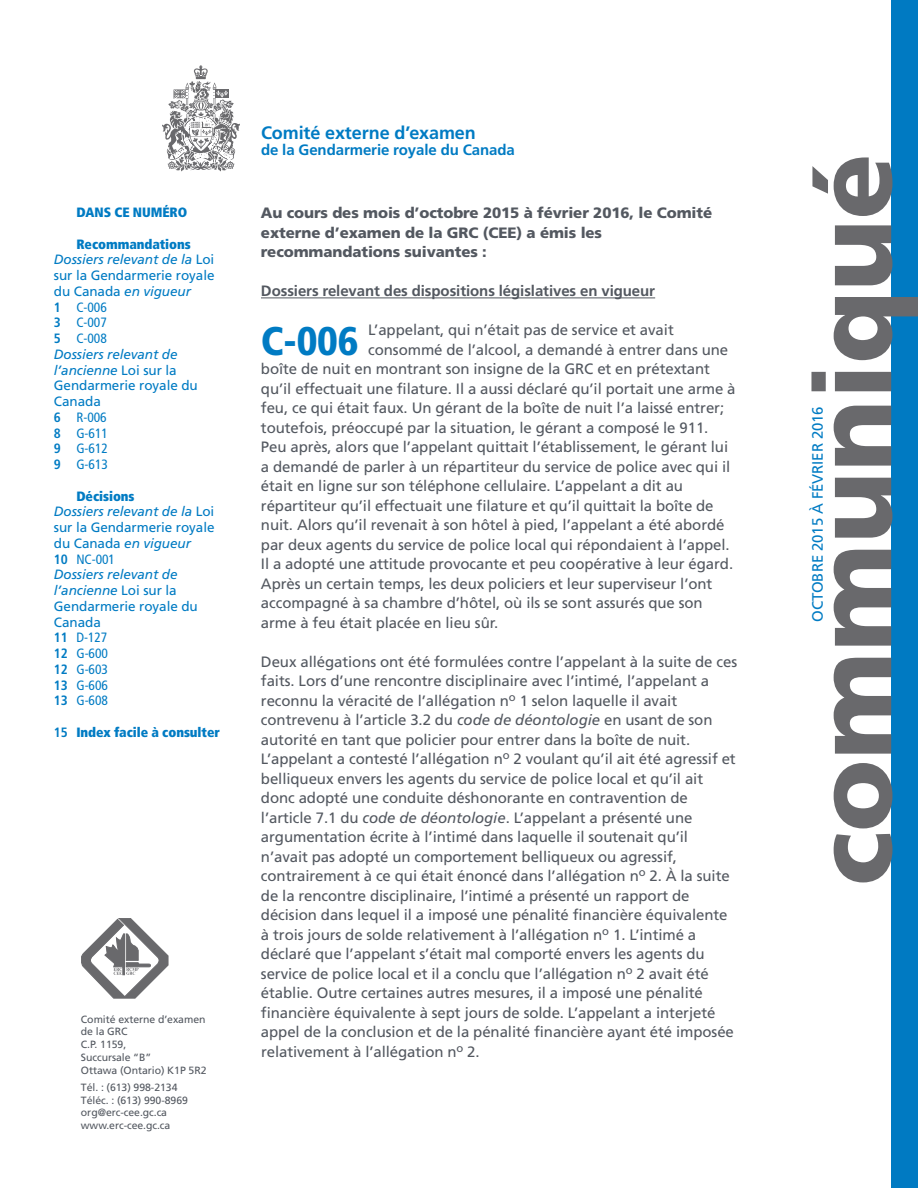
<style>
.page{position:relative;width:918px;height:1188px;background:#fff}
.page>*{position:absolute;margin:0;border:0;box-sizing:border-box;transform-origin:0 0}
.t1{font:900 condensed 39.9px "Frutiger";color:#007bc3}
.t2{font:700 18px "Frutiger";letter-spacing:-.005em;color:#007bc3}
.t3{font:15px/19.5px "Frutiger";letter-spacing:-.005em;color:#535860}
.t4{font:900 15px/19.5px "Frutiger";letter-spacing:-.005em;color:#535860}
.t5{font:700 15px "Frutiger";letter-spacing:-.005em;color:#535860}
.t6{font:700 15px "Frutiger";letter-spacing:-.005em;color:#007bc3}
.t7{font:15px "Frutiger";letter-spacing:-.005em;color:#007bc3}
.t8{font:13.5px/15.8px "Frutiger";letter-spacing:-.005em;color:#007bc3}
.t9{font:900 condensed 13.5px "Frutiger";letter-spacing:-.005em;color:#007bc3}
.t10{font:10.5px/12.8px "Frutiger";letter-spacing:-.005em;color:#535860}
.s1{font-weight:900;font-stretch:condensed}
.s2{font-style:italic}
.s3{font-weight:700;font-stretch:condensed}
.s4{font-stretch:condensed}
.s5{font-weight:700}
</style>
<div class="page">
<div style="left:891px;top:0;width:27px;height:1188px;background:#007ac2"></div>
<svg style="left:834px;top:834px;width:58px;height:48px"></svg>
<svg style="left:834px;top:763px;width:58px;height:65px"></svg>
<svg style="left:834px;top:658px;width:57px;height:96px"></svg>
<svg style="left:834px;top:550px;width:57px;height:96px"></svg>
<svg style="left:835px;top:478px;width:57px;height:60px"></svg>
<svg style="left:834px;top:406px;width:57px;height:60px"></svg>
<svg style="left:811px;top:372px;width:80px;height:19px;background:#7b7b7d"></svg>
<svg style="left:834px;top:297px;width:84px;height:63px"></svg>
<svg style="left:835px;top:225px;width:57px;height:60px"></svg>
<svg style="left:812px;top:157px;width:80px;height:59px"></svg>
<hr style="left:261px;top:298px;width:394px;height:1px;background:#535860">
<svg style="left:162px;top:65px;width:78px;height:106px"></svg>
<svg style="left:81px;top:918px;width:87px;height:80px"></svg>
<p class="t9" style="left:76px;top:207px;width:112px">DANS CE NUMÉRO</p>
<p class="t8" style="left:54px;top:237px;width:162px;text-indent:22px"><span class="s1">Recommandations<br></span><span class="s2">Dossiers relevant de la</span> Loi sur la Gendarmerie royale du Canada <span class="s2">en vigueur<br></span><span class="s3">1</span> <span class="s4">C-006<br></span><span class="s3">3</span> <span class="s4">C-007<br></span><span class="s3">5</span> <span class="s4">C-008<br></span><span class="s2">Dossiers relevant de l’ancienne</span> Loi sur la<br>Gendarmerie royale du<br>Canada<br><span class="s3">6</span> <span class="s4">R-006<br></span><span class="s3">8</span> <span class="s4">G-611<br></span><span class="s3">9</span> <span class="s4">G-612<br></span><span class="s3">9</span> <span class="s4">G-613</span></p>
<p class="t8" style="left:54px;top:489px;width:162px;text-indent:22px"><span class="s1">Décisions<br></span><span class="s2">Dossiers relevant de la</span> Loi sur la Gendarmerie royale du Canada <span class="s2">en vigueur<br></span><span class="s3">10</span> <span class="s4">NC-001<br></span><span class="s2">Dossiers relevant de l’ancienne</span> Loi sur la<br>Gendarmerie royale du<br>Canada<br><span class="s3">11</span> <span class="s4">D-127<br></span><span class="s3">12</span> <span class="s4">G-600<br></span><span class="s3">12</span> <span class="s4">G-603<br></span><span class="s3">13</span> <span class="s4">G-606<br></span><span class="s3">13</span> <span class="s4">G-608</span></p>
<p class="t9" style="left:54px;top:727px;width:167px"><span class="s5">15</span> Index facile à consulter</p>
<p class="t10" style="left:81px;top:1013px;width:127px">Comité externe d’examen de la GRC<br>C.P. 1159,<br>Succursale “B”<br>Ottawa (Ontario) K1P 5R2</p>
<p class="t10" style="left:81px;top:1082px;width:108px">Tél. : (613) 998-2134<br>Téléc. : (613) 990-8969 org@erc-cee.gc.ca www.erc-cee.gc.ca</p>
<p class="t2" style="left:261px;top:125px;width:216px">Comité externe d’examen</p>
<p class="t6" style="left:261px;top:143px;width:255px">de la Gendarmerie royale du Canada</p>
<p class="t4" style="left:261px;top:204px;width:453px">Au cours des mois d’octobre 2015 à février 2016, le Comité externe d’examen de la GRC (CEE) a émis les recommandations suivantes :</p>
<p class="t5" style="left:261px;top:285px;width:396px">Dossiers relevant des dispositions législatives en vigueur</p>
<h1 class="t1" style="left:261px;top:325px;width:99px">C-006</h1>
<p class="t3" style="left:368px;top:321px;width:307px">L’appelant, qui n’était pas de service et avait</p>
<p class="t3" style="left:368px;top:341px;width:362px">consommé de l’alcool, a demandé à entrer dans une</p>
<p class="t3" style="left:261px;top:360px;width:451px">boîte de nuit en montrant son insigne de la GRC et en prétextant</p>
<p class="t3" style="left:261px;top:380px;width:476px">qu’il effectuait une filature. Il a aussi déclaré qu’il portait une arme à</p>
<p class="t3" style="left:261px;top:399px;width:465px">feu, ce qui était faux. Un gérant de la boîte de nuit l’a laissé entrer;</p>
<p class="t3" style="left:261px;top:419px;width:449px">toutefois, préoccupé par la situation, le gérant a composé le 911.</p>
<p class="t3" style="left:261px;top:438px;width:469px">Peu après, alors que l’appelant quittait l’établissement, le gérant lui</p>
<p class="t3" style="left:261px;top:458px;width:471px">a demandé de parler à un répartiteur du service de police avec qui il</p>
<p class="t3" style="left:261px;top:477px;width:424px">était en ligne sur son téléphone cellulaire. L’appelant a dit au</p>
<p class="t3" style="left:261px;top:497px;width:454px">répartiteur qu’il effectuait une filature et qu’il quittait la boîte de</p>
<p class="t3" style="left:261px;top:516px;width:465px">nuit. Alors qu’il revenait à son hôtel à pied, l’appelant a été abordé</p>
<p class="t3" style="left:261px;top:536px;width:470px">par deux agents du service de police local qui répondaient à l’appel.</p>
<p class="t3" style="left:261px;top:555px;width:474px">Il a adopté une attitude provocante et peu coopérative à leur égard.</p>
<p class="t3" style="left:261px;top:575px;width:453px">Après un certain temps, les deux policiers et leur superviseur l’ont</p>
<p class="t3" style="left:261px;top:594px;width:443px">accompagné à sa chambre d’hôtel, où ils se sont assurés que son</p>
<p class="t3" style="left:261px;top:614px;width:239px">arme à feu était placée en lieu sûr.</p>
<p class="t3" style="left:261px;top:653px;width:478px">Deux allégations ont été formulées contre l’appelant à la suite de ces faits. Lors d’une rencontre disciplinaire avec l’intimé, l’appelant a reconnu la véracité de l’allégation n<sup>o</sup> 1 selon laquelle il avait contrevenu à l’article 3.2 du <span class="s2">code de déontologie</span> en usant de son autorité en tant que policier pour entrer dans la boîte de nuit.<br>L’appelant a contesté l’allégation n<sup>o</sup> 2 voulant qu’il ait été agressif et belliqueux envers les agents du service de police local et qu’il ait donc adopté une conduite déshonorante en contravention de l’article 7.1 du <span class="s2">code de déontologie</span>. L’appelant a présenté une argumentation écrite à l’intimé dans laquelle il soutenait qu’il n’avait pas adopté un comportement belliqueux ou agressif, contrairement à ce qui était énoncé dans l’allégation n<sup>o</sup> 2. À la suite de la rencontre disciplinaire, l’intimé a présenté un rapport de décision dans lequel il a imposé une pénalité financière équivalente à trois jours de solde relativement à l’allégation n<sup>o</sup> 1. L’intimé a déclaré que l’appelant s’était mal comporté envers les agents du service de police local et il a conclu que l’allégation n<sup>o</sup> 2 avait été établie. Outre certaines autres mesures, il a imposé une pénalité financière équivalente à sept jours de solde. L’appelant a interjeté appel de la conclusion et de la pénalité financière ayant été imposée relativement à l’allégation n<sup>o</sup> 2.</p>
<p class="t7" style="left:812px;top:622px;width:217px;rotate:-90deg">OCTOBRE 2015 À FÉVRIER 2016</p>
</div>
